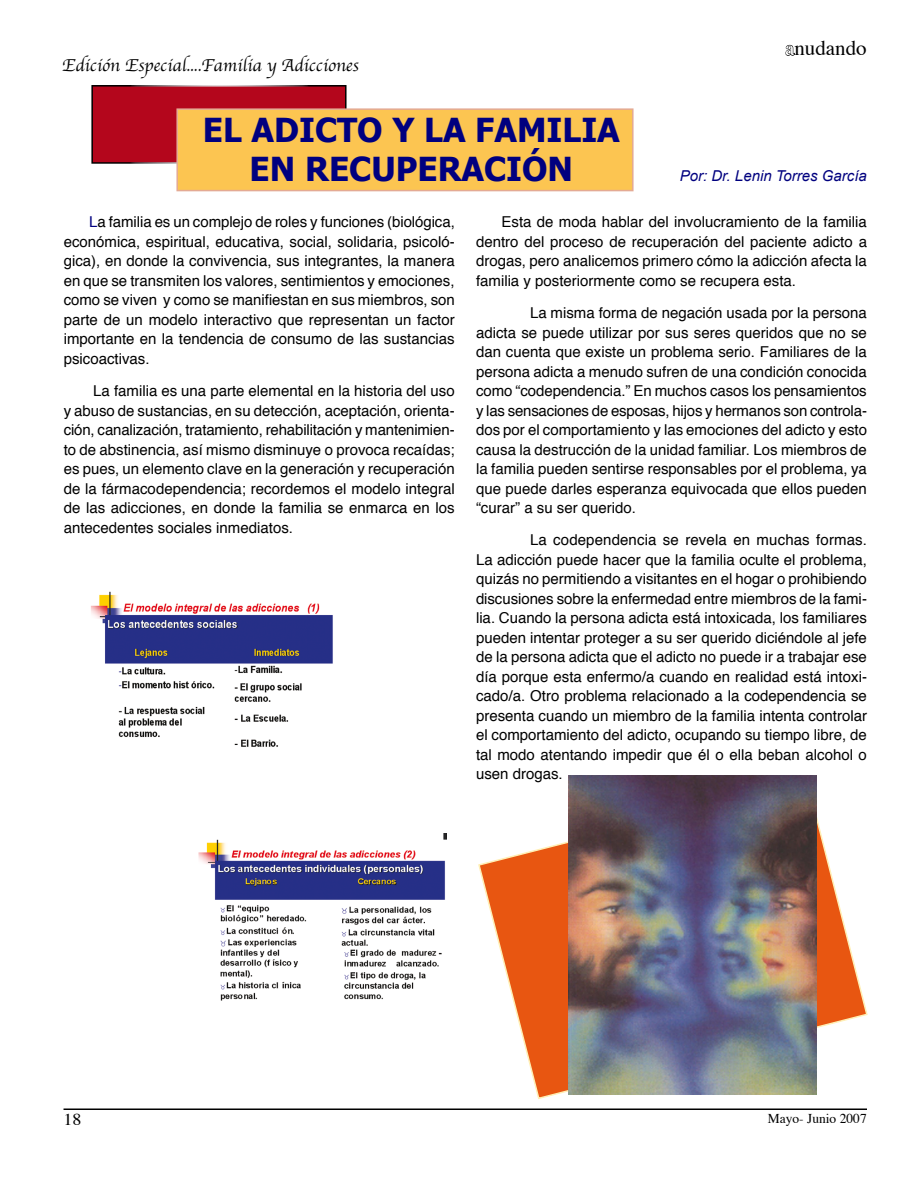
<style>
.page{position:relative;width:918px;height:1188px;background:#fff}
.page>*{position:absolute;margin:0;border:0;box-sizing:border-box;transform-origin:0 0}
.t1{font:700 33px/39.6px "Tahoma";color:#00007f;text-align:center}
.t2{font:21px "Times";color:#000}
.t3{font:18px "Apple Chancery";color:#000}
.t4{font:16.5px "Times";color:#000;scale:1.1 1}
.t5{font:15px/19.5px "Helvetica";color:#000;text-align:justify}
.t6{font:italic 15px "Arial";color:#00007f}
.t7{font:13.5px "Times";color:#000}
.s1{color:#fff}
.s2{color:#00007f}
</style>
<div class="page">
<hr style="left:64px;top:1108px;width:803px;height:2px;background:#000">
<svg style="left:785px;top:45px;width:10px;height:11px"></svg>
<svg style="left:478px;top:779px;width:390px;height:320px"></svg>
<img style="left:91px;top:591px;width:242px;height:156px">
<img style="left:198px;top:833px;width:248px;height:168px">
<img style="left:568px;top:776px;width:248px;height:318px">
<div style="left:92px;top:86px;width:254px;height:77px;background:#b4061c"></div>
<div style="left:177px;top:109px;width:456px;height:82px;background:#fcc551"></div>
<div style="left:176px;top:108px;width:458px;height:83px;border:2px solid #e4aa94"></div>
<p class="t3" style="left:62px;top:51px;width:298px">Edición Especial....Familia y Adicciones</p>
<h2 class="t2" style="left:785px;top:28px;width:83px"><span class="s1">a</span>nudando</h2>
<h1 class="t1" style="left:203px;top:109px;width:419px">EL ADICTO Y LA FAMILIA<br>EN RECUPERACIÓN</h1>
<p class="t6" style="left:680px;top:167px;width:189px">Por: Dr. Lenin Torres García</p>
<p class="t5" style="left:476px;top:212px;width:393px;text-indent:26px">Esta de moda hablar del involucramiento de la familia dentro del proceso de recuperación del paciente adicto a drogas, pero analicemos primero cómo la adicción afecta la familia y posteriormente como se recupera esta.</p>
<p class="t5" style="left:476px;top:303px;width:393px;text-indent:54px">La misma forma de negación usada por la persona adicta se puede utilizar por sus seres queridos que no se dan cuenta que existe un problema serio. Familiares de la persona adicta a menudo sufren de una condición conocida como “codependencia.” En muchos casos los pensamientos y las sensaciones de esposas, hijos y hermanos son controla&shy;dos por el comportamiento y las emociones del adicto y esto causa la destrucción de la unidad familiar. Los miembros de la familia pueden sentirse responsables por el problema, ya que puede darles esperanza equivocada que ellos pueden “curar” a su ser querido.</p>
<p class="t5" style="left:476px;top:530px;width:393px;text-indent:54px">La codependencia se revela en muchas formas.<br>La adicción puede hacer que la familia oculte el problema, quizás no permitiendo a visitantes en el hogar o prohibiendo discusiones sobre la enfermedad entre miembros de la fami&shy;lia. Cuando la persona adicta está intoxicada, los familiares pueden intentar proteger a su ser querido diciéndole al jefe de la persona adicta que el adicto no puede ir a trabajar ese día porque esta enfermo/a cuando en realidad está intoxi&shy;cado/a. Otro problema relacionado a la codependencia se presenta cuando un miembro de la familia intenta controlar el comportamiento del adicto, ocupando su tiempo libre, de tal modo atentando impedir que él o ella beban alcohol o usen drogas.</p>
<p class="t5" style="left:64px;top:212px;width:393px;text-indent:26px"><span class="s2">L</span>a familia es un complejo de roles y funciones (biológica, económica, espiritual, educativa, social, solidaria, psicoló&shy;gica), en donde la convivencia, sus integrantes, la manera en que se transmiten los valores, sentimientos y emociones, como se viven y como se manifiestan en sus miembros, son parte de un modelo interactivo que representan un factor importante en la tendencia de consumo de las sustancias psicoactivas.</p>
<p class="t5" style="left:64px;top:381px;width:393px;text-indent:30px">La familia es una parte elemental en la historia del uso y abuso de sustancias, en su detección, aceptación, orienta&shy;ción, canalización, tratamiento, rehabilitación y mantenimien&shy;to de abstinencia, así mismo disminuye o provoca recaídas; es pues, un elemento clave en la generación y recuperación de la fármacodependencia; recordemos el modelo integral de las adicciones, en donde la familia se enmarca en los antecedentes sociales inmediatos.</p>
<p class="t4" style="left:64px;top:1104px;width:8px">18</p>
<p class="t7" style="left:768px;top:1106px;width:100px">Mayo- Junio 2007</p>
</div>
